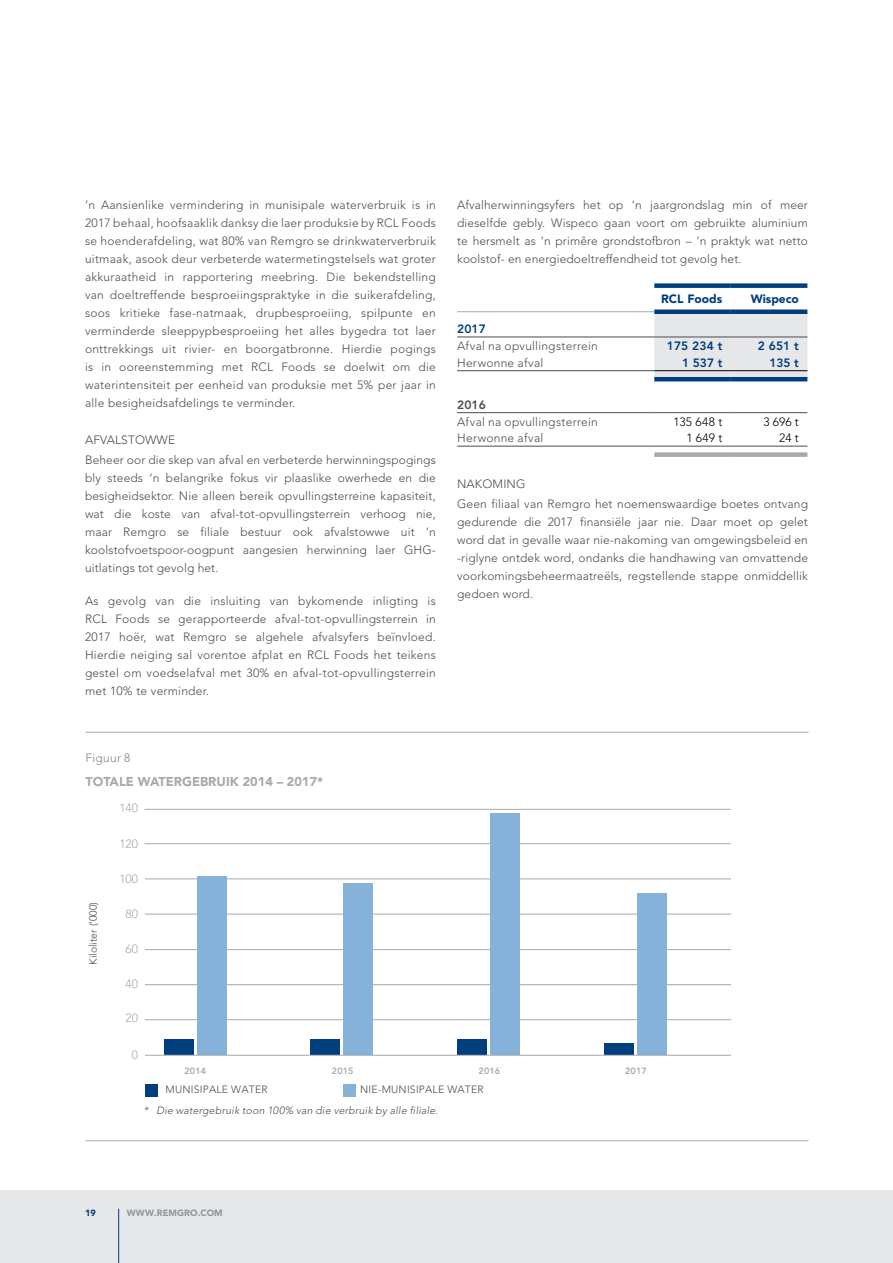
<style>
.page{position:relative;width:893px;height:1263px;background:#fff}
.page>*{position:absolute;margin:0;border:0;box-sizing:border-box;transform-origin:0 0}
.t1{font:900 12.75px "Avenir LT Std";color:#a7a9ac}
.t2{font:300 12px/18px "Avenir LT Std";letter-spacing:.01em;color:#4d4d4f;text-align:justify}
.t3{font:800 12px "Avenir LT Std";letter-spacing:.01em;color:#003e7e}
.t4{font:300 12px "Avenir LT Std";letter-spacing:.005em;color:#000}
.t5{font:300 12px "Avenir LT Std";color:#a7a9ac}
.t6{font:900 12px "Avenir LT Std";color:#003e7e}
.t7{font:300 12px "Avenir LT Std";letter-spacing:.02em;color:#808285}
.t8{font:800 12px "Avenir LT Std";color:#4d4d4f}
.t9{font:italic 300 10.5px "Avenir LT Std";letter-spacing:.02em;color:#4d4d4f}
.t10{font:300 10.5px "Avenir LT Std";letter-spacing:.02em;color:#4d4d4f}
.t11{font:300 10.5px "Avenir LT Std";color:#4d4d4f}
.t12{font:800 9px "Avenir LT Std";letter-spacing:.01em;color:#a7a9ac}
.t13{font:900 9px "Avenir LT Std";letter-spacing:.01em;color:#939598}
.t14{font:900 9px "Avenir LT Std";color:#003e7e}
</style>
<div class="page">
<div style="left:0;top:1191px;width:893px;height:72px;background:#e6e7e8"></div>
<hr style="left:118px;top:1209px;width:1px;height:54px;background:#003e7e">
<hr style="left:145px;top:1019px;width:586px;height:1px;background:#a7a9ac">
<hr style="left:145px;top:984px;width:586px;height:1px;background:#a7a9ac">
<hr style="left:145px;top:949px;width:586px;height:1px;background:#a7a9ac">
<hr style="left:145px;top:843px;width:586px;height:1px;background:#a7a9ac">
<hr style="left:145px;top:809px;width:586px;height:1px;background:#a7a9ac">
<hr style="left:145px;top:879px;width:586px;height:1px;background:#a7a9ac">
<hr style="left:145px;top:914px;width:586px;height:1px;background:#a7a9ac">
<div style="left:145px;top:1084px;width:13px;height:13px;background:#003e7e"></div>
<div style="left:343px;top:1084px;width:12px;height:13px;background:#86b1d8"></div>
<div style="left:197px;top:876px;width:30px;height:179px;background:#86b1d8"></div>
<div style="left:344px;top:883px;width:29px;height:172px;background:#86b1d8"></div>
<div style="left:490px;top:813px;width:30px;height:242px;background:#86b1d8"></div>
<div style="left:637px;top:893px;width:30px;height:162px;background:#86b1d8"></div>
<div style="left:164px;top:1039px;width:29px;height:16px;background:#003e7e"></div>
<div style="left:311px;top:1040px;width:29px;height:15px;background:#003e7e"></div>
<div style="left:457px;top:1040px;width:30px;height:15px;background:#003e7e"></div>
<div style="left:604px;top:1043px;width:30px;height:12px;background:#003e7e"></div>
<hr style="left:145px;top:1055px;width:586px;height:1px;background:#a7a9ac">
<div style="left:654px;top:314px;width:153px;height:63px;background:#e6e7e8"></div>
<hr style="left:457px;top:446px;width:197px;height:1px;background:#4d4d4f">
<hr style="left:654px;top:446px;width:77px;height:1px;background:#4d4d4f">
<hr style="left:731px;top:446px;width:76px;height:1px;background:#4d4d4f">
<hr style="left:457px;top:370px;width:197px;height:1px;background:#4d4d4f">
<div style="left:654px;top:283px;width:77px;height:5px;background:#003e7e"></div>
<div style="left:731px;top:283px;width:76px;height:5px;background:#003e7e"></div>
<div style="left:654px;top:309px;width:77px;height:5px;background:#003e7e"></div>
<div style="left:731px;top:309px;width:76px;height:5px;background:#003e7e"></div>
<hr style="left:457px;top:311px;width:197px;height:1px;background:#a7a9ac">
<hr style="left:654px;top:370px;width:77px;height:1px;background:#000">
<hr style="left:731px;top:370px;width:76px;height:1px;background:#000">
<hr style="left:654px;top:377px;width:77px;height:4px;background:#003e7e">
<hr style="left:731px;top:377px;width:76px;height:4px;background:#003e7e">
<div style="left:654px;top:452px;width:77px;height:5px;background:#a7a9ac"></div>
<div style="left:731px;top:452px;width:76px;height:5px;background:#a7a9ac"></div>
<hr style="left:457px;top:337px;width:197px;height:1px;background:#4d4d4f">
<hr style="left:654px;top:337px;width:77px;height:1px;background:#4d4d4f">
<hr style="left:731px;top:337px;width:76px;height:1px;background:#4d4d4f">
<hr style="left:654px;top:412px;width:77px;height:1px;background:#4d4d4f">
<hr style="left:731px;top:412px;width:76px;height:1px;background:#4d4d4f">
<hr style="left:457px;top:412px;width:197px;height:1px;background:#4d4d4f">
<hr style="left:86px;top:732px;width:722px;height:1px;background:#a7a9ac">
<hr style="left:86px;top:1140px;width:722px;height:1px;background:#a7a9ac">
<p class="t2" style="left:85px;top:196px;width:352px">‘n Aansienlike vermindering in munisipale waterverbruik is in 2017 behaal, hoofsaaklik danksy die laer produksie by RCL Foods se hoenderafdeling, wat 80% van Remgro se drinkwaterverbruik uitmaak, asook deur verbeterde watermetingstelsels wat groter akkuraatheid in rapportering meebring. Die bekendstelling van doeltreffende besproeiingspraktyke in die suikerafdeling, soos kritieke fase-natmaak, drupbesproeiing, spilpunte en verminderde sleeppypbesproeiing het alles bygedra tot laer onttrekkings uit rivier- en boorgatbronne. Hierdie pogings is in ooreenstemming met RCL Foods se doelwit om die waterintensiteit per eenheid van produksie met 5% per jaar in alle besigheidsafdelings te verminder.</p>
<p class="t2" style="left:85px;top:430px;width:352px;line-height:20.1px">AFVALSTOWWE<br>Beheer oor die skep van afval en verbeterde herwinningspogings</p>
<p class="t2" style="left:85px;top:469px;width:352px">bly steeds ‘n belangrike fokus vir plaaslike owerhede en die besigheidsektor. Nie alleen bereik opvullingsterreine kapasiteit, wat die koste van afval-tot-opvullingsterrein verhoog nie, maar Remgro se filiale bestuur ook afvalstowwe uit ‘n koolstofvoetspoor-oogpunt aangesien herwinning laer GHG&shy;uitlatings tot gevolg het.</p>
<p class="t2" style="left:85px;top:592px;width:352px">As gevolg van die insluiting van bykomende inligting is RCL Foods se gerapporteerde afval-tot-opvullingsterrein in 2017 hoër, wat Remgro se algehele afvalsyfers beïnvloed.<br>Hierdie neiging sal vorentoe afplat en RCL Foods het teikens gestel om voedselafval met 30% en afval-tot-opvullingsterrein met 10% te verminder.</p>
<p class="t2" style="left:457px;top:196px;width:352px">Afvalherwinningsyfers het op ‘n jaargrondslag min of meer dieselfde gebly. Wispeco gaan voort om gebruikte aluminium te hersmelt as ‘n primêre grondstofbron – ‘n praktyk wat netto koolstof- en energiedoeltreffendheid tot gevolg het.</p>
<p class="t6" style="left:661px;top:292px;width:63px">RCL Foods</p>
<p class="t6" style="left:751px;top:292px;width:50px">Wispeco</p>
<p class="t3" style="left:457px;top:322px;width:30px">2017</p>
<p class="t2" style="left:457px;top:337px;width:142px">Afval na opvullingsterrein</p>
<p class="t3" style="left:667px;top:339px;width:57px">175 234 t</p>
<p class="t3" style="left:758px;top:339px;width:43px">2 651 t</p>
<p class="t2" style="left:457px;top:354px;width:88px">Herwonne afval</p>
<p class="t3" style="left:682px;top:356px;width:42px">1 537 t</p>
<p class="t3" style="left:769px;top:356px;width:31px">135 t</p>
<p class="t8" style="left:457px;top:398px;width:30px">2016</p>
<p class="t2" style="left:457px;top:412px;width:142px">Afval na opvullingsterrein</p>
<p class="t4" style="left:674px;top:414px;width:50px">135 648 t</p>
<p class="t4" style="left:763px;top:414px;width:37px">3 696 t</p>
<p class="t2" style="left:457px;top:429px;width:88px">Herwonne afval</p>
<p class="t4" style="left:686px;top:431px;width:38px">1 649 t</p>
<p class="t4" style="left:779px;top:431px;width:21px">24 t</p>
<p class="t2" style="left:457px;top:474px;width:352px;line-height:20.1px">NAKOMING<br>Geen filiaal van Remgro het noemenswaardige boetes ontvang</p>
<p class="t2" style="left:457px;top:513px;width:352px">gedurende die 2017 finansiële jaar nie. Daar moet op gelet word dat in gevalle waar nie-nakoming van omgewingsbeleid en -riglyne ontdek word, ondanks die handhawing van omvattende voorkomingsbeheermaatreëls, regstellende stappe onmiddellik gedoen word.</p>
<p class="t7" style="left:86px;top:751px;width:46px">Figuur 8</p>
<p class="t1" style="left:86px;top:774px;width:239px">TOTALE WATERGEBRUIK 2014 – 2017*</p>
<p class="t5" style="left:119px;top:801px;width:20px">140</p>
<p class="t5" style="left:119px;top:837px;width:20px">120</p>
<p class="t11" style="left:87px;top:965px;width:64px;rotate:-90deg">Kiloliter (‘000)</p>
<p class="t5" style="left:119px;top:872px;width:20px">100</p>
<p class="t5" style="left:126px;top:906px;width:14px">80</p>
<p class="t5" style="left:126px;top:942px;width:14px">60</p>
<p class="t5" style="left:126px;top:977px;width:14px">40</p>
<p class="t5" style="left:126px;top:1011px;width:14px">20</p>
<p class="t5" style="left:132px;top:1048px;width:8px">0</p>
<p class="t12" style="left:185px;top:1065px;width:23px">2014</p>
<p class="t12" style="left:332px;top:1065px;width:23px">2015</p>
<p class="t12" style="left:479px;top:1065px;width:23px">2016</p>
<p class="t12" style="left:625px;top:1065px;width:23px">2017</p>
<p class="t10" style="left:166px;top:1084px;width:104px">MUNISIPALE WATER</p>
<p class="t10" style="left:360px;top:1084px;width:125px">NIE-MUNISIPALE WATER</p>
<p class="t9" style="left:144px;top:1104px;width:296px">* Die watergebruik toon 100% van die verbruik by alle filiale.</p>
<p class="t14" style="left:85px;top:1207px;width:12px">19</p>
<p class="t13" style="left:127px;top:1207px;width:97px">WWW.REMGRO.COM</p>
</div>
